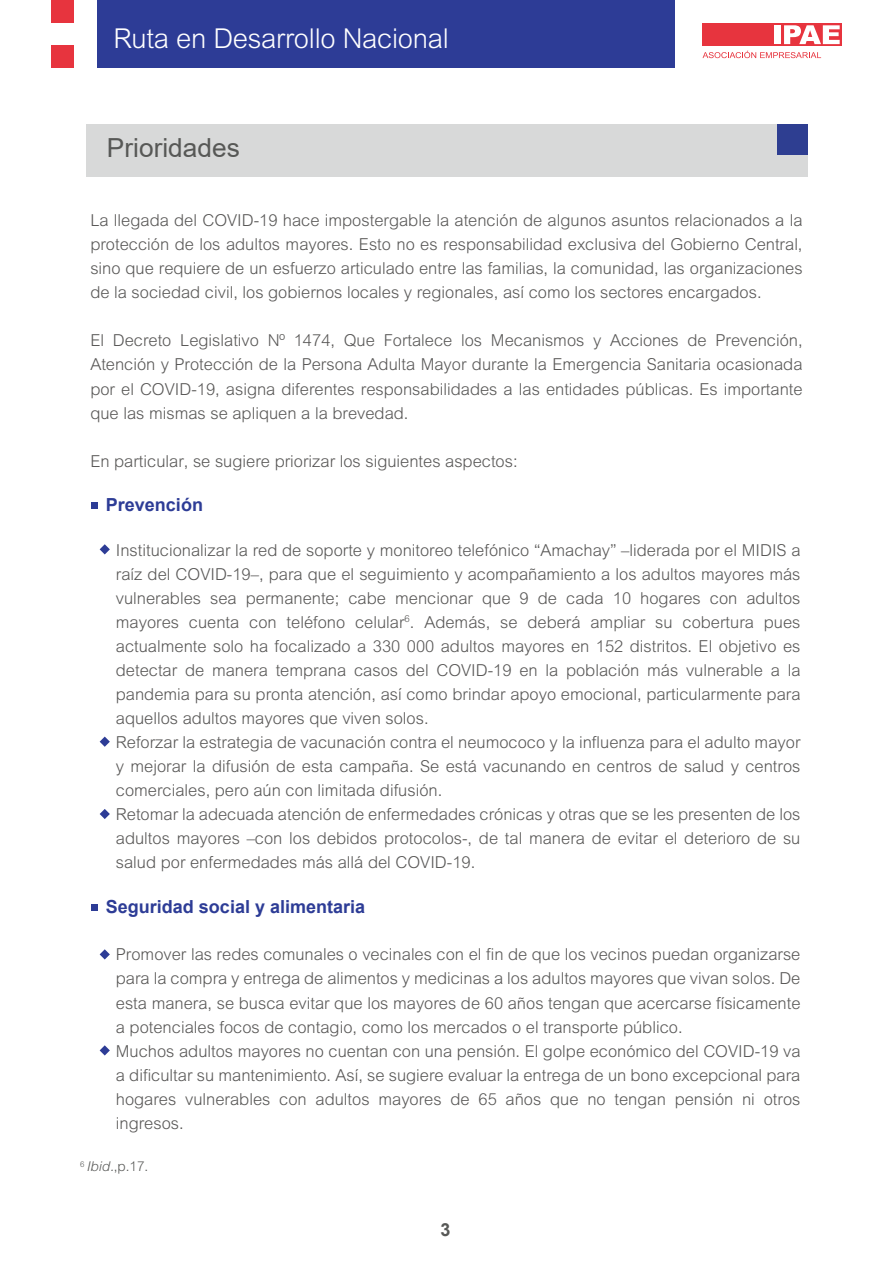
<style>
.page{position:relative;width:893px;height:1263px;background:#fff}
.page>*{position:absolute;margin:0;border:0;box-sizing:border-box;transform-origin:0 0}
.t1{font:300 27.45px "Arial MT Std";letter-spacing:-.01em;color:#fff}
.t2{font:26.25px "Arial";color:#575856}
.t3{font:700 18px "Arial";color:#2d3c96}
.t4{font:700 18px "Arial";color:#575856}
.t5{font:300 16.5px/24px "Arial MT Std";color:#585756;text-align:justify}
.t6{font:300 13.5px "Arial MT Std";color:#575856}
.s1{font-style:italic}
</style>
<div class="page">
<div style="left:702px;top:23px;width:140px;height:23px;background:#e7343e"></div>
<div style="left:774px;top:25px;width:6px;height:19px;background:#fff"></div>
<svg style="left:784px;top:25px;width:56px;height:19px"></svg>
<svg style="left:703px;top:51px;width:118px;height:7px"></svg>
<div style="left:97px;top:0;width:577px;height:68px;background:#2d3c96"></div>
<div style="left:51px;top:0;width:23px;height:23px;background:#e7343e"></div>
<div style="left:51px;top:46px;width:23px;height:22px;background:#e7343e"></div>
<div style="left:86px;top:124px;width:721px;height:53px;background:#d8d9d9"></div>
<div style="left:777px;top:124px;width:30px;height:31px;background:#2e3e91"></div>
<div style="left:91px;top:904px;width:7px;height:7px;background:#2d3c96"></div>
<svg style="left:100px;top:544px;width:10px;height:10px"></svg>
<svg style="left:100px;top:736px;width:10px;height:11px"></svg>
<svg style="left:100px;top:809px;width:10px;height:10px"></svg>
<div style="left:91px;top:502px;width:7px;height:7px;background:#2d3c96"></div>
<svg style="left:100px;top:949px;width:10px;height:10px"></svg>
<svg style="left:100px;top:1045px;width:10px;height:10px"></svg>
<h1 class="t1" style="left:114px;top:22px;width:337px">Ruta en Desarrollo Nacional</h1>
<h2 class="t2" style="left:107px;top:129px;width:134px">Prioridades</h2>
<p class="t5" style="left:90px;top:209px;width:714px">La llegada del COVID-19 hace impostergable la atención de algunos asuntos relacionados a la protección de los adultos mayores. Esto no es responsabilidad exclusiva del Gobierno Central, sino que requiere de un esfuerzo articulado entre las familias, la comunidad, las organizaciones de la sociedad civil, los gobiernos locales y regionales, así como los sectores encargados.</p>
<p class="t5" style="left:90px;top:329px;width:714px">El Decreto Legislativo Nº 1474, Que Fortalece los Mecanismos y Acciones de Prevención, Atención y Protección de la Persona Adulta Mayor durante la Emergencia Sanitaria ocasionada por el COVID-19, asigna diferentes responsabilidades a las entidades públicas. Es importante que las mismas se apliquen a la brevedad.</p>
<p class="t5" style="left:90px;top:449px;width:429px">En particular, se sugiere priorizar los siguientes aspectos:</p>
<p class="t3" style="left:106px;top:492px;width:99px">Prevención</p>
<p class="t5" style="left:116px;top:538px;width:686px;text-align:left">Institucionalizar la red de soporte y monitoreo telefónico “Amachay” –liderada por el MIDIS a raíz del COVID-19–, para que el seguimiento y acompañamiento a los adultos mayores más vulnerables sea permanente; cabe mencionar que 9 de cada 10 hogares con adultos mayores cuenta con teléfono celular<sup>6</sup>. Además, se deberá ampliar su cobertura pues actualmente solo ha focalizado a 330 000 adultos mayores en 152 distritos. El objetivo es detectar de manera temprana casos del COVID-19 en la población más vulnerable a la pandemia para su pronta atención, así como brindar apoyo emocional, particularmente para aquellos adultos mayores que viven solos.<br>Reforzar la estrategia de vacunación contra el neumococo y la influenza para el adulto mayor y mejorar la difusión de esta campaña. Se está vacunando en centros de salud y centros comerciales, pero aún con limitada difusión.<br>Retomar la adecuada atención de enfermedades crónicas y otras que se les presenten de los adultos mayores –con los debidos protocolos-, de tal manera de evitar el deterioro de su salud por enfermedades más allá del COVID-19.</p>
<p class="t3" style="left:106px;top:894px;width:261px">Seguridad social y alimentaria</p>
<p class="t5" style="left:116px;top:943px;width:686px;text-align:left">Promover las redes comunales o vecinales con el fin de que los vecinos puedan organizarse para la compra y entrega de alimentos y medicinas a los adultos mayores que vivan solos. De esta manera, se busca evitar que los mayores de 60 años tengan que acercarse físicamente a potenciales focos de contagio, como los mercados o el transporte público.<br>Muchos adultos mayores no cuentan con una pensión. El golpe económico del COVID-19 va a dificultar su mantenimiento. Así, se sugiere evaluar la entrega de un bono excepcional para hogares vulnerables con adultos mayores de 65 años que no tengan pensión ni otros ingresos.</p>
<p class="t6" style="left:80px;top:1159px;width:70px"><sup>6</sup> <span class="s1">Ibid.</span>,p.17.</p>
<p class="t4" style="left:440px;top:1217px;width:12px">3</p>
</div>
